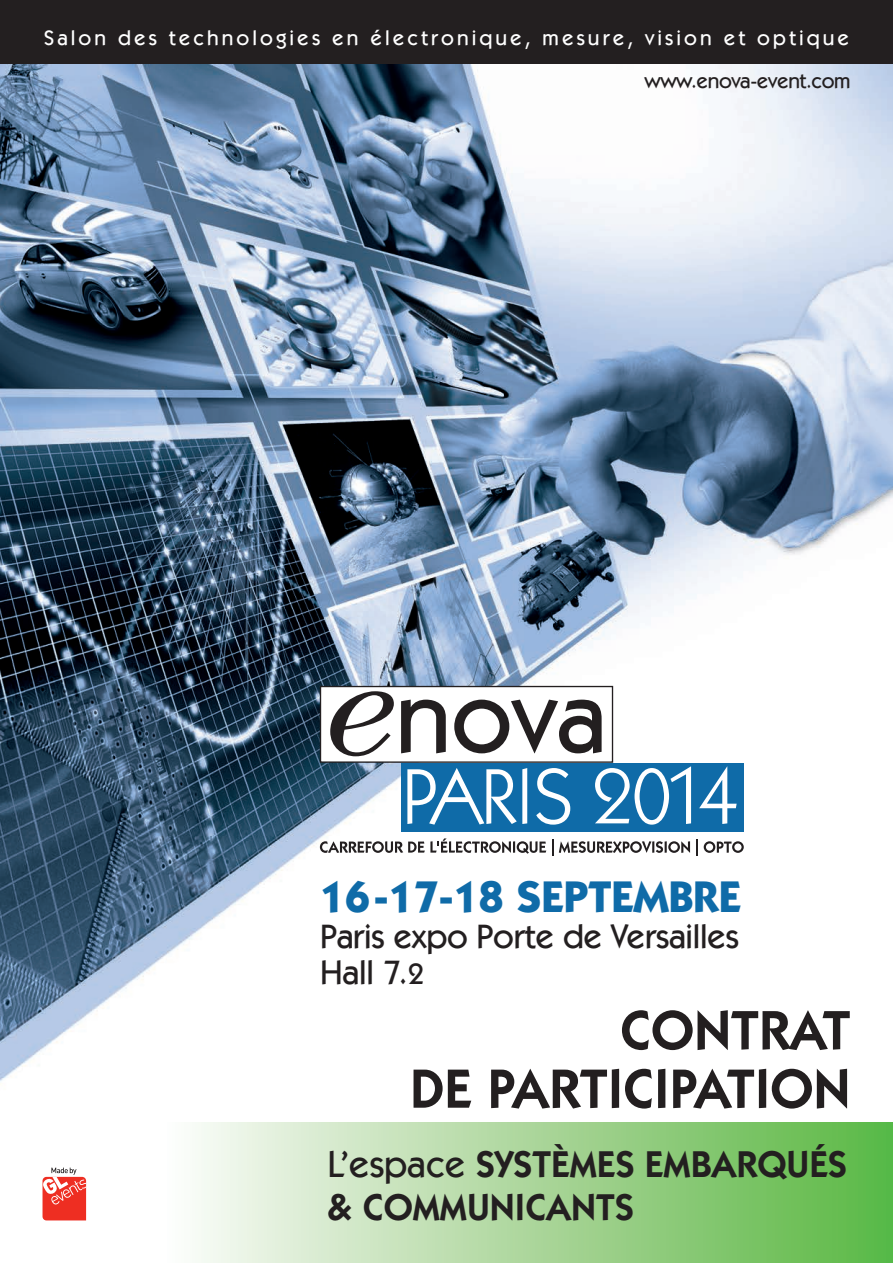
<style>
.page{position:relative;width:893px;height:1263px;background:#fff}
.page>*{position:absolute;margin:0;border:0;box-sizing:border-box;transform-origin:0 0}
.t1{font:600 55.5px/58.5px "ITC Kabel Std";color:#231f20;text-align:right}
.t2{font:700 44.55px "ITC Kabel Std";letter-spacing:.005em;color:#0f6ba8}
.t3{font:600 37.5px/43.5px "ITC Kabel Std";color:#231f20}
.t4{font:500 33.9px/36px "ITC Kabel Std";letter-spacing:-.01em;color:#231f20}
.t5{font:500 21px "ITC Kabel Std";letter-spacing:.145em;color:#fff}
.t6{font:500 21px "ITC Kabel Std";letter-spacing:-.02em;color:#231f20}
.s1{font-size:29.7px}
.s2{font-weight:500}
</style>
<div class="page">
<img style="left:0;top:64px;width:893px;height:1018px">
<svg style="left:43px;top:1167px;width:43px;height:53px"></svg>
<div style="left:0;top:0;width:893px;height:64px;background:#231f20"></div>
<svg style="left:320px;top:838px;width:226px;height:16px"></svg>
<svg style="left:552px;top:839px;width:1px;height:16px"></svg>
<svg style="left:559px;top:841px;width:131px;height:12px"></svg>
<svg style="left:696px;top:839px;width:2px;height:16px"></svg>
<svg style="left:704px;top:841px;width:40px;height:12px"></svg>
<div style="left:320px;top:686px;width:292px;height:76px;background:#fff"></div>
<div style="left:320px;top:686px;width:293px;height:77px;border:1px solid #231f20"></div>
<svg style="left:401px;top:700px;width:45px;height:53px"></svg>
<svg style="left:454px;top:700px;width:148px;height:53px"></svg>
<svg style="left:330px;top:691px;width:64px;height:65px"></svg>
<div style="left:401px;top:763px;width:343px;height:68px;background:#0f6ba8"></div>
<svg style="left:407px;top:768px;width:120px;height:57px"></svg>
<svg style="left:536px;top:768px;width:34px;height:57px"></svg>
<svg style="left:595px;top:766px;width:96px;height:59px"></svg>
<svg style="left:699px;top:766px;width:38px;height:58px"></svg>
<img style="left:198px;top:1123px;width:695px;height:140px">
<p class="t5" style="left:44px;top:30px;width:807px">Salon des technologies en électronique, mesure, vision et optique</p>
<p class="t6" style="left:644px;top:73px;width:207px">www.enova-event.com</p>
<h2 class="t2" style="left:320px;top:871px;width:423px">16-17-18 SEPTEMBRE</h2>
<h3 class="t4" style="left:320px;top:921px;width:420px">Paris expo Porte de Versailles<br>Hall 7.<span class="s1">2</span></h3>
<h1 class="t1" style="left:410px;top:1001px;width:442px">CONTRAT<br>DE PARTICIPATION</h1>
<h3 class="t3" style="left:327px;top:1142px;width:521px"><span class="s2">L’espace</span> SYSTÈMES EMBARQUÉS &amp; COMMUNICANTS</h3>
</div>
